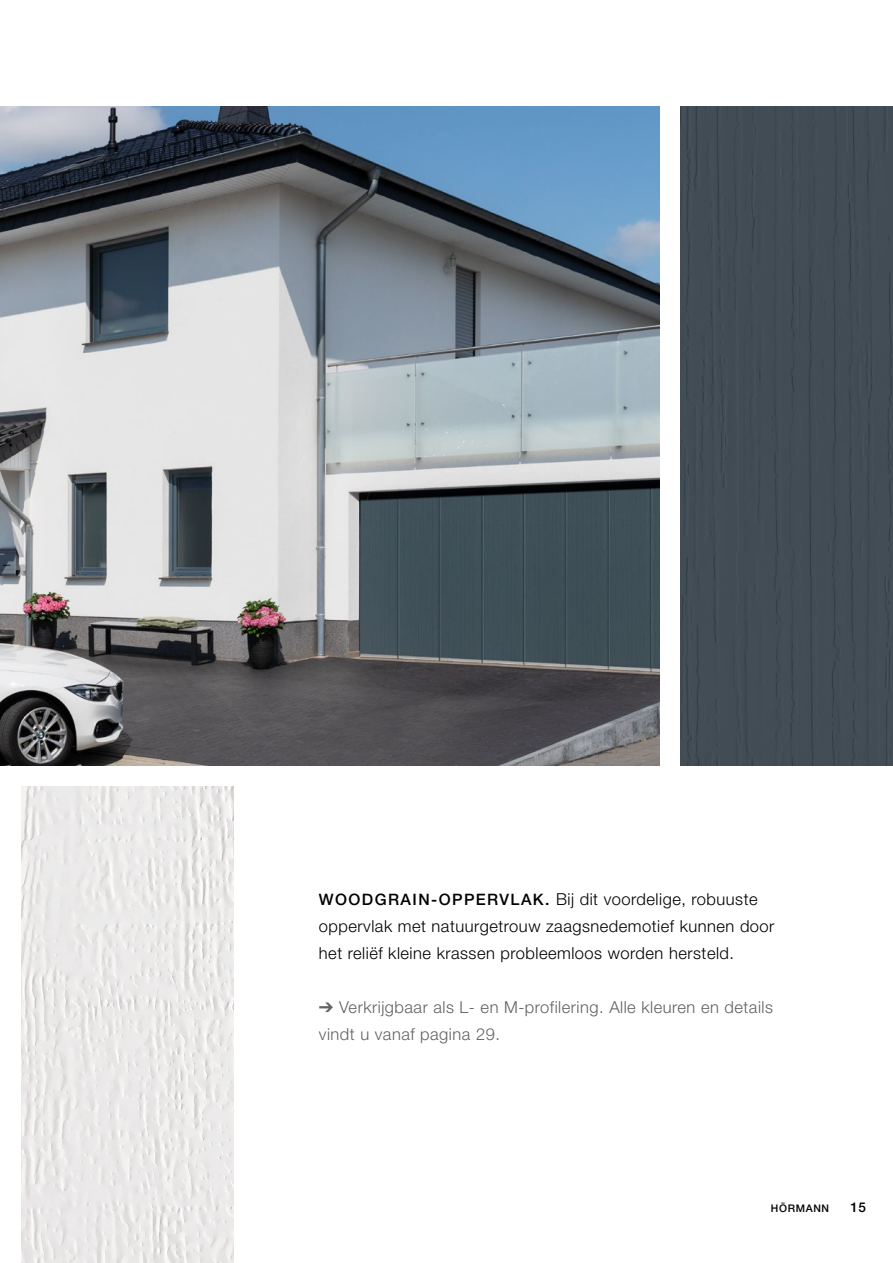
<style>
.page{position:relative;width:893px;height:1263px;background:#fff}
.page>*{position:absolute;margin:0;border:0;box-sizing:border-box;transform-origin:0 0}
.t1{font:300 16.5px/27px "Hoermann Helvetica Neue";letter-spacing:.03em;color:#000}
.t2{font:300 16.5px/27px "Hoermann Helvetica Neue";letter-spacing:.03em;color:#626261}
.t3{font:500 13.5px "Hoermann Helvetica Neue";color:#000}
.t4{font:500 10.5px "Hoermann Helvetica Neue";letter-spacing:.06em;color:#000}
.s1{font-weight:500;font-size:15.75px}
</style>
<div class="page">
<img style="left:0;top:106px;width:659px;height:659px">
<img style="left:21px;top:787px;width:213px;height:476px">
<div style="left:680px;top:106px;width:213px;height:659px;background:#424c55"></div>
<p class="t1" style="left:319px;top:884px;width:457px"><span class="s1">WOODGRAIN-OPPERVLAK.</span> Bij dit voordelige, robuuste oppervlak met natuurgetrouw zaagsnedemotief kunnen door het reliëf kleine krassen probleemloos worden hersteld.</p>
<p class="t2" style="left:319px;top:992px;width:456px">➔ Verkrijgbaar als L- en M-profilering. Alle kleuren en details vindt u vanaf pagina 29.</p>
<p class="t4" style="left:771px;top:1201px;width:60px">HÖRMANN</p>
<p class="t3" style="left:850px;top:1198px;width:17px">15</p>
</div>
